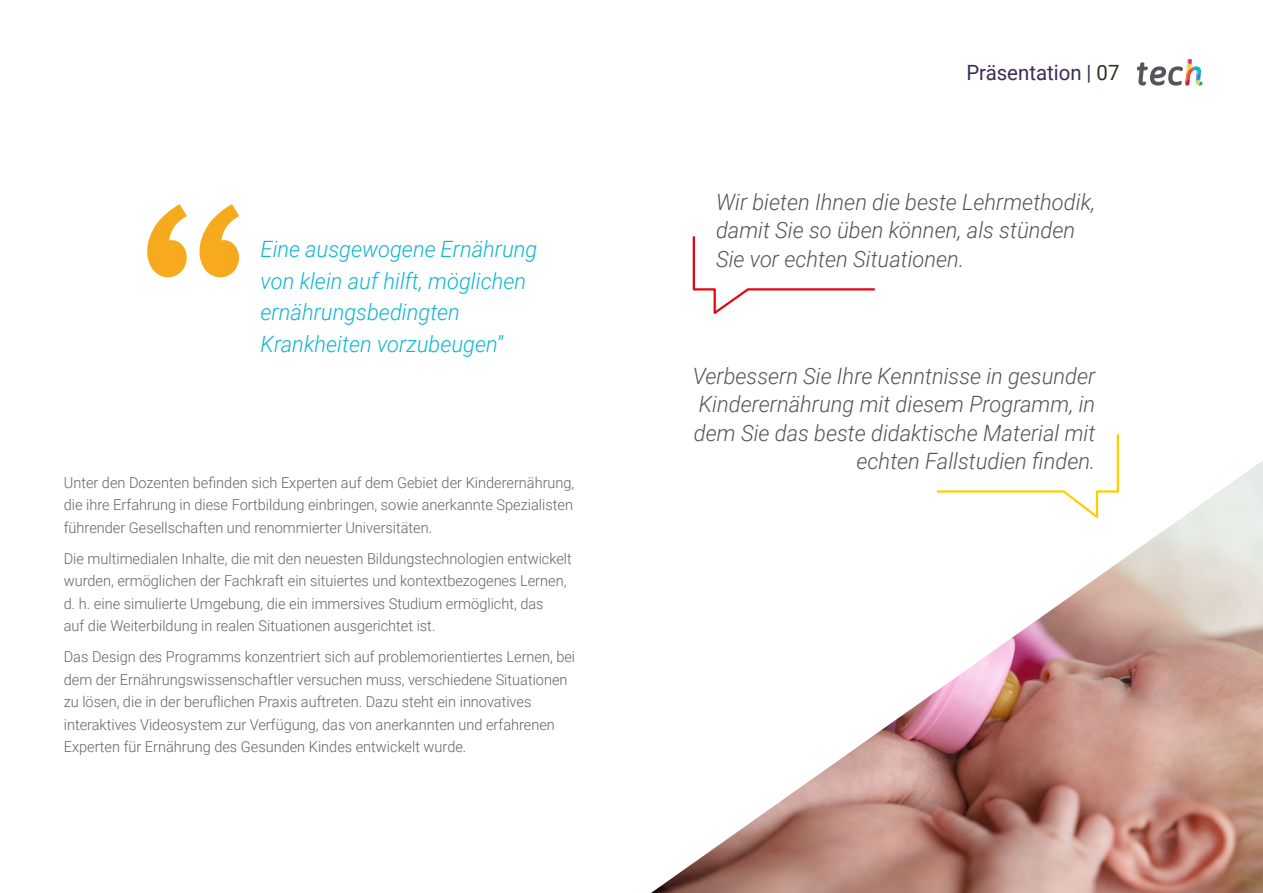
<style>
.page{position:relative;width:1263px;height:893px;background:#fff}
.page>*{position:absolute;margin:0;border:0;box-sizing:border-box;transform-origin:0 0}
.t1{font:italic 300 22.5px/28.5px "Roboto";color:#52555b;text-align:right}
.t2{font:italic 300 22.5px/31.5px "Roboto";color:#0fb6cf}
.t3{font:21px "Roboto";color:#3d2b56}
.t4{font:300 15px/22.5px "Roboto";color:#61646a}
.s1{font-style:normal}
.s2{color:#312e20}
</style>
<div class="page">
<svg style="left:147px;top:204px;width:92px;height:73px"></svg>
<svg style="left:1116px;top:434px;width:3px;height:26px"></svg>
<svg style="left:692px;top:236px;width:183px;height:78px"></svg>
<img style="left:651px;top:460px;width:612px;height:433px">
<svg style="left:1137px;top:59px;width:65px;height:27px"></svg>
<h1 class="t2" style="left:261px;top:233px;width:278px">Eine ausgewogene Ernährung von klein auf hilft, möglichen ernährungsbedingten<br>Krankheiten vorzubeugen<span class="s1">”</span></h1>
<p class="t4" style="left:64px;top:470px;width:512px;text-align:justify">Unter den Dozenten befinden sich Experten auf dem Gebiet der Kinderernährung, die ihre Erfahrung in diese Fortbildung einbringen, sowie anerkannte Spezialisten führender Gesellschaften und renommierter Universitäten.</p>
<p class="t4" style="left:64px;top:546px;width:510px">Die multimedialen Inhalte, die mit den neuesten Bildungstechnologien entwickelt wurden, ermöglichen der Fachkraft ein situiertes und kontextbezogenes Lernen, d. h. eine simulierte Umgebung, die ein immersives Studium ermöglicht, das<br>auf die Weiterbildung in realen Situationen ausgerichtet ist.</p>
<p class="t4" style="left:64px;top:645px;width:513px">Das Design des Programms konzentriert sich auf problemorientiertes Lernen, bei dem der Ernährungswissenschaftler versuchen muss, verschiedene Situationen zu lösen, die in der beruflichen Praxis auftreten. Dazu steht ein innovatives interaktives Videosystem zur Verfügung, das von anerkannten und erfahrenen Experten für Ernährung des Gesunden Kindes entwickelt wurde.</p>
<h2 class="t3" style="left:966px;top:57px;width:155px">Präsentation | <span class="s2">07</span></h2>
<h1 class="t1" style="left:716px;top:187px;width:381px;text-align:left">Wir bieten Ihnen die beste Lehrmethodik, damit Sie so üben können, als stünden<br>Sie vor echten Situationen.</h1>
<h1 class="t1" style="left:693px;top:361px;width:404px">Verbessern Sie Ihre Kenntnisse in gesunder Kinderernährung mit diesem Programm, in dem Sie das beste didaktische Material mit echten Fallstudien finden.</h1>
</div>
